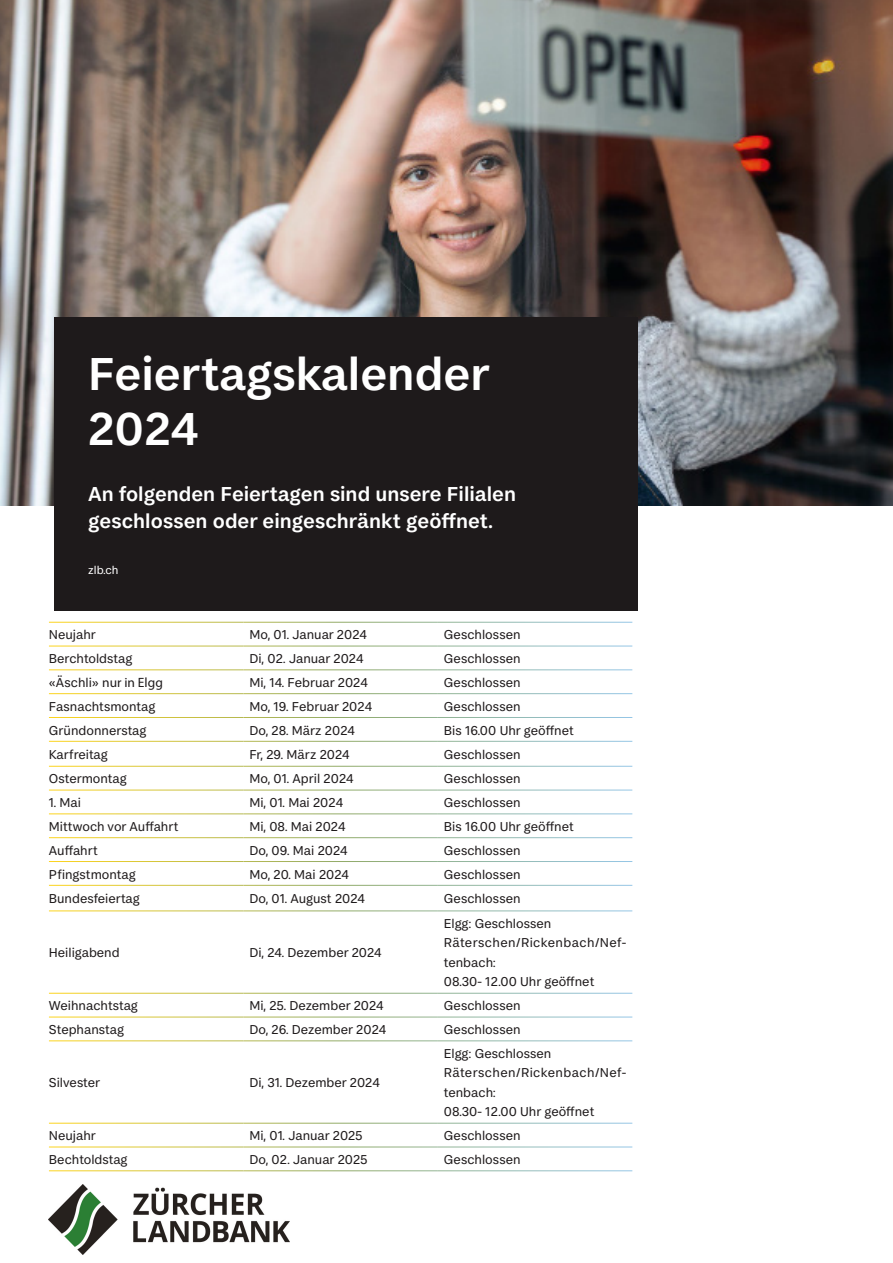
<style>
.page{position:relative;width:893px;height:1263px;background:#fff}
.page>*{position:absolute;margin:0;border:0;box-sizing:border-box;transform-origin:0 0}
.t1{font:500 48px/55.5px "FS Koopman";color:#fff}
.t2{font:500 21px/27.8px "FS Koopman";color:#fff}
.t3{font:13.5px "FS Koopman";color:#1e1a1b}
.t4{font:13.5px/19.5px "FS Koopman";letter-spacing:.03em;color:#1e1a1b}
.t5{font:13.5px "Myriad Pro";color:#1e1a1b}
.t6{font:12px "FS Koopman";color:#fff}
.s1{font-family:"FS Koopman"}
</style>
<div class="page">
<img style="left:0;top:0;width:893px;height:505px">
<div style="left:54px;top:317px;width:583px;height:293px;background:#1e1a1b"></div>
<img style="left:49px;top:1185px;width:240px;height:69px">
<svg style="left:49px;top:645px;width:583px;height:502px"></svg>
<hr style="left:49px;top:646px;width:194px;height:1px;background:#fff">
<hr style="left:243px;top:646px;width:195px;height:1px;background:#fff">
<hr style="left:438px;top:646px;width:194px;height:1px;background:#fff">
<hr style="left:49px;top:669px;width:194px;height:1px;background:#fff">
<hr style="left:243px;top:669px;width:195px;height:1px;background:#fff">
<hr style="left:438px;top:669px;width:194px;height:1px;background:#fff">
<hr style="left:49px;top:693px;width:194px;height:1px;background:#fff">
<hr style="left:243px;top:693px;width:195px;height:1px;background:#fff">
<hr style="left:438px;top:693px;width:194px;height:1px;background:#fff">
<hr style="left:49px;top:717px;width:194px;height:1px;background:#fff">
<hr style="left:243px;top:717px;width:195px;height:1px;background:#fff">
<hr style="left:438px;top:717px;width:194px;height:1px;background:#fff">
<hr style="left:49px;top:741px;width:194px;height:1px;background:#fff">
<hr style="left:243px;top:741px;width:195px;height:1px;background:#fff">
<hr style="left:438px;top:741px;width:194px;height:1px;background:#fff">
<hr style="left:49px;top:766px;width:194px;height:1px;background:#fff">
<hr style="left:243px;top:766px;width:195px;height:1px;background:#fff">
<hr style="left:438px;top:766px;width:194px;height:1px;background:#fff">
<hr style="left:49px;top:790px;width:194px;height:1px;background:#fff">
<hr style="left:243px;top:790px;width:195px;height:1px;background:#fff">
<hr style="left:438px;top:790px;width:194px;height:1px;background:#fff">
<hr style="left:49px;top:813px;width:194px;height:1px;background:#fff">
<hr style="left:243px;top:813px;width:195px;height:1px;background:#fff">
<hr style="left:438px;top:813px;width:194px;height:1px;background:#fff">
<hr style="left:49px;top:837px;width:194px;height:1px;background:#fff">
<hr style="left:243px;top:837px;width:195px;height:1px;background:#fff">
<hr style="left:438px;top:837px;width:194px;height:1px;background:#fff">
<hr style="left:49px;top:861px;width:194px;height:1px;background:#fff">
<hr style="left:243px;top:861px;width:195px;height:1px;background:#fff">
<hr style="left:438px;top:861px;width:194px;height:1px;background:#fff">
<hr style="left:49px;top:885px;width:194px;height:1px;background:#fff">
<hr style="left:243px;top:885px;width:195px;height:1px;background:#fff">
<hr style="left:438px;top:885px;width:194px;height:1px;background:#fff">
<hr style="left:49px;top:910px;width:194px;height:1px;background:#fff">
<hr style="left:243px;top:910px;width:195px;height:1px;background:#fff">
<hr style="left:438px;top:910px;width:194px;height:1px;background:#fff">
<hr style="left:49px;top:993px;width:194px;height:1px;background:#fff">
<hr style="left:243px;top:993px;width:195px;height:1px;background:#fff">
<hr style="left:438px;top:993px;width:194px;height:1px;background:#fff">
<hr style="left:49px;top:1017px;width:194px;height:1px;background:#fff">
<hr style="left:243px;top:1017px;width:195px;height:1px;background:#fff">
<hr style="left:438px;top:1017px;width:194px;height:1px;background:#fff">
<hr style="left:49px;top:1040px;width:194px;height:1px;background:#fff">
<hr style="left:243px;top:1040px;width:195px;height:1px;background:#fff">
<hr style="left:438px;top:1040px;width:194px;height:1px;background:#fff">
<hr style="left:49px;top:1123px;width:194px;height:1px;background:#fff">
<hr style="left:243px;top:1123px;width:195px;height:1px;background:#fff">
<hr style="left:438px;top:1123px;width:194px;height:1px;background:#fff">
<p class="t1" style="left:88px;top:345px;width:403px">Feiertagskalender<br>2024</p>
<p class="t2" style="left:88px;top:479px;width:429px">An folgenden Feiertagen sind unsere Filialen geschlossen oder eingeschränkt geöffnet.</p>
<p class="t6" style="left:88px;top:563px;width:32px">zlb.ch</p>
<p class="t3" style="left:49px;top:627px;width:49px">Neujahr</p>
<p class="t3" style="left:249px;top:627px;width:119px">Mo, 01. Januar 2024</p>
<p class="t3" style="left:444px;top:627px;width:78px">Geschlossen</p>
<p class="t3" style="left:49px;top:651px;width:85px">Berchtoldstag</p>
<p class="t3" style="left:249px;top:651px;width:116px">Di, 02. Januar 2024</p>
<p class="t3" style="left:444px;top:651px;width:78px">Geschlossen</p>
<p class="t5" style="left:49px;top:674px;width:115px"><span class="s1">«Äschli»</span> nur in Elgg</p>
<p class="t3" style="left:249px;top:674px;width:120px">Mi, 14. Februar 2024</p>
<p class="t3" style="left:444px;top:674px;width:78px">Geschlossen</p>
<p class="t3" style="left:49px;top:698px;width:108px">Fasnachtsmontag</p>
<p class="t3" style="left:249px;top:698px;width:124px">Mo, 19. Februar 2024</p>
<p class="t3" style="left:444px;top:698px;width:78px">Geschlossen</p>
<p class="t3" style="left:49px;top:722px;width:99px">Gründonnerstag</p>
<p class="t3" style="left:249px;top:722px;width:107px">Do, 28. März 2024</p>
<p class="t3" style="left:444px;top:722px;width:132px">Bis 16.00 Uhr geöffnet</p>
<p class="t3" style="left:49px;top:746px;width:60px">Karfreitag</p>
<p class="t3" style="left:249px;top:746px;width:102px">Fr, 29. März 2024</p>
<p class="t3" style="left:444px;top:746px;width:78px">Geschlossen</p>
<p class="t3" style="left:49px;top:771px;width:79px">Ostermontag</p>
<p class="t3" style="left:249px;top:771px;width:106px">Mo, 01. April 2024</p>
<p class="t3" style="left:444px;top:771px;width:78px">Geschlossen</p>
<p class="t3" style="left:49px;top:795px;width:34px">1. Mai</p>
<p class="t3" style="left:249px;top:795px;width:95px">Mi, 01. Mai 2024</p>
<p class="t3" style="left:444px;top:795px;width:78px">Geschlossen</p>
<p class="t3" style="left:49px;top:818px;width:131px">Mittwoch vor Auffahrt</p>
<p class="t3" style="left:249px;top:818px;width:98px">Mi, 08. Mai 2024</p>
<p class="t3" style="left:444px;top:818px;width:132px">Bis 16.00 Uhr geöffnet</p>
<p class="t3" style="left:49px;top:842px;width:50px">Auffahrt</p>
<p class="t3" style="left:249px;top:842px;width:100px">Do, 09. Mai 2024</p>
<p class="t3" style="left:444px;top:842px;width:78px">Geschlossen</p>
<p class="t3" style="left:49px;top:866px;width:88px">Pfingstmontag</p>
<p class="t3" style="left:249px;top:866px;width:101px">Mo, 20. Mai 2024</p>
<p class="t3" style="left:444px;top:866px;width:78px">Geschlossen</p>
<p class="t3" style="left:49px;top:891px;width:93px">Bundesfeiertag</p>
<p class="t3" style="left:249px;top:891px;width:117px">Do, 01. August 2024</p>
<p class="t3" style="left:444px;top:891px;width:78px">Geschlossen</p>
<p class="t3" style="left:49px;top:945px;width:72px">Heiligabend</p>
<p class="t3" style="left:249px;top:945px;width:134px">Di, 24. Dezember 2024</p>
<p class="t3" style="left:444px;top:915px;width:109px">Elgg: Geschlossen</p>
<p class="t4" style="left:444px;top:933px;width:184px">Räterschen/Rickenbach/Nef&shy;tenbach:</p>
<p class="t3" style="left:444px;top:974px;width:152px">08.30- 12.00 Uhr geöffnet</p>
<p class="t3" style="left:49px;top:998px;width:91px">Weihnachtstag</p>
<p class="t3" style="left:249px;top:998px;width:136px">Mi, 25. Dezember 2024</p>
<p class="t3" style="left:444px;top:998px;width:78px">Geschlossen</p>
<p class="t3" style="left:49px;top:1022px;width:77px">Stephanstag</p>
<p class="t3" style="left:249px;top:1022px;width:138px">Do, 26. Dezember 2024</p>
<p class="t3" style="left:444px;top:1022px;width:78px">Geschlossen</p>
<p class="t3" style="left:49px;top:1075px;width:53px">Silvester</p>
<p class="t3" style="left:249px;top:1075px;width:132px">Di, 31. Dezember 2024</p>
<p class="t3" style="left:444px;top:1045px;width:109px">Elgg: Geschlossen</p>
<p class="t4" style="left:444px;top:1063px;width:184px">Räterschen/Rickenbach/Nef&shy;tenbach:</p>
<p class="t3" style="left:444px;top:1104px;width:152px">08.30- 12.00 Uhr geöffnet</p>
<p class="t3" style="left:49px;top:1128px;width:49px">Neujahr</p>
<p class="t3" style="left:249px;top:1128px;width:115px">Mi, 01. Januar 2025</p>
<p class="t3" style="left:444px;top:1128px;width:78px">Geschlossen</p>
<p class="t3" style="left:49px;top:1152px;width:80px">Bechtoldstag</p>
<p class="t3" style="left:249px;top:1152px;width:120px">Do, 02. Januar 2025</p>
<p class="t3" style="left:444px;top:1152px;width:78px">Geschlossen</p>
</div>
